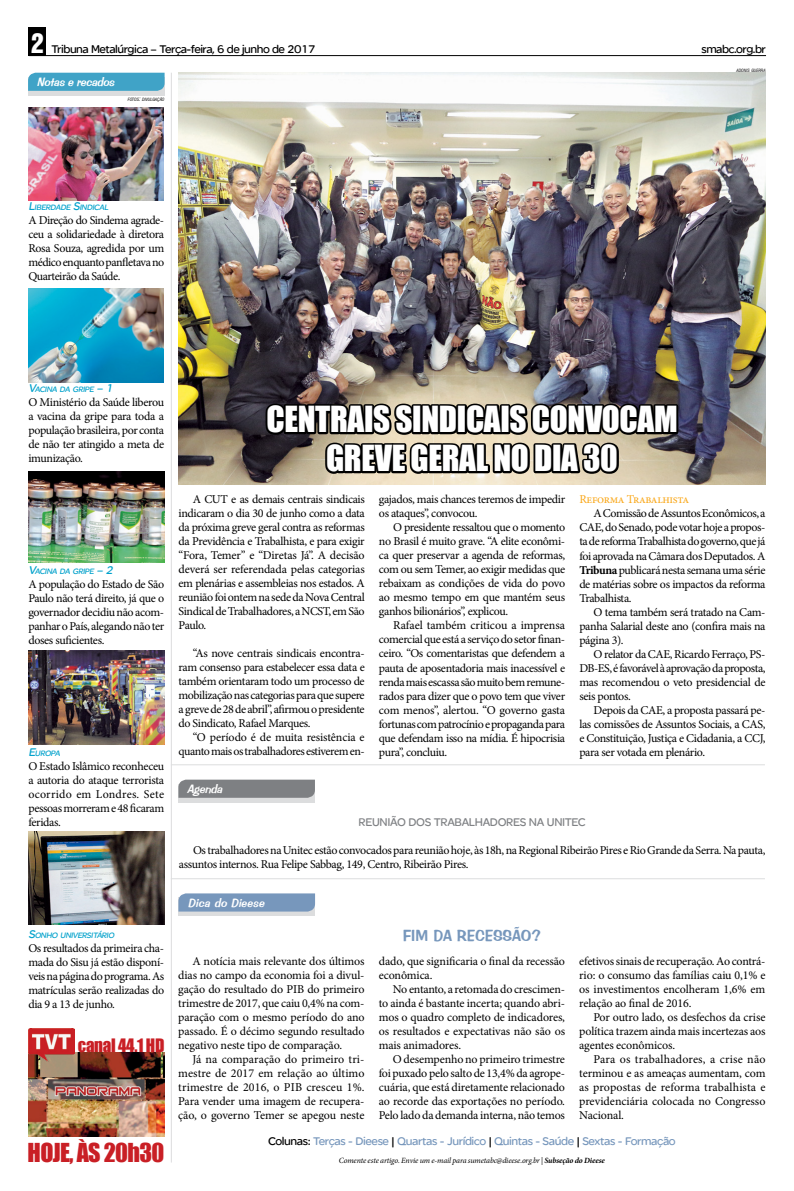
<style>
.page{position:relative;width:794px;height:1191px;background:#fff}
.page>*{position:absolute;margin:0;border:0;box-sizing:border-box;transform-origin:0 0}
.t1{font:33px/39px "Impact";letter-spacing:-.01em;color:#fff;text-align:center}
.t2{font:24px "Impact";letter-spacing:-.025em;color:#c91f25}
.t3{font:17px "Impact";letter-spacing:-.02em;color:#c91f25}
.t4{font:16px "Impress BT";letter-spacing:-.01em;color:#7797bc}
.t5{font:12px/14px "Minion Pro";letter-spacing:-.025em;color:#000;text-align:justify}
.t6{font:12px "SE Optimist Semi";letter-spacing:-.035em;color:#7797bc}
.t7{font:12px "SE Optimist Semi";letter-spacing:-.04em;color:#000}
.t8{font:italic 12px "Impress BT";color:#fff}
.t9{font:12px "SE Optimist Semi";letter-spacing:-.03em;color:#808285}
.t10{font:12px "Minion Pro";letter-spacing:-.03em;color:#faa81a}
.t11{font:italic 8.4px "SE Optimist Semi";color:#00a1cb}
.t12{font:italic 8px "Minion Pro";letter-spacing:-.015em;color:#000}
.t13{font:italic condensed 4.4px "Swiss 721 BT";color:#000}
.s1{font-family:"Helvetica Inserat";font-size:25px;color:#fff}
.s2{font-size:6.2px}
.s3{font-size:12px}
.s4{font-weight:700}
.s5{color:#000}
</style>
<div class="page">
<img style="left:178px;top:73px;width:587px;height:411px">
<div style="left:28px;top:77px;width:137px;height:18px;background:#dcddde"></div>
<svg style="left:28px;top:73px;width:137px;height:18px;background:#43a4c7"></svg>
<div style="left:178px;top:784px;width:137px;height:18px;background:linear-gradient(to right,#dcddde,#dcddde)"></div>
<svg style="left:178px;top:779px;width:137px;height:18px;background:#838588"></svg>
<img style="left:29px;top:831px;width:135px;height:93px">
<img style="left:29px;top:651px;width:135px;height:93px">
<svg style="left:28px;top:562px;width:136px;height:1px"></svg>
<img style="left:28px;top:471px;width:136px;height:91px">
<img style="left:28px;top:289px;width:136px;height:93px">
<img style="left:28px;top:107px;width:136px;height:94px">
<hr style="left:171px;top:73px;width:1px;height:1089px;background:#dcddde">
<div style="left:29px;top:28px;width:17px;height:28px;background:#000"></div>
<hr style="left:29px;top:55px;width:737px;height:1px;background:#000">
<img style="left:29px;top:1052px;width:135px;height:84px">
<img style="left:29px;top:1028px;width:46px;height:33px">
<img style="left:263px;top:354px;width:417px;height:131px">
<svg style="left:178px;top:911px;width:137px;height:5px"></svg>
<svg style="left:178px;top:893px;width:137px;height:18px;background:#7b9abe"></svg>
<hr style="left:171px;top:764px;width:594px;height:1px;background:#dcddde">
<hr style="left:171px;top:878px;width:594px;height:1px;background:#dcddde">
<p class="t7" style="left:31px;top:42px;width:286px"><span class="s1">2</span> Tribuna Metalúrgica – Terça-feira, 6 de junho de 2017</p>
<p class="t7" style="left:701px;top:42px;width:66px">smabc.org.br</p>
<p class="t13" style="left:736px;top:68px;width:31px">ADONIS GUERRA</p>
<p class="t8" style="left:37px;top:75px;width:82px">Notaserecados</p>
<p class="t13" style="left:128px;top:97px;width:38px">FOTOS<span class="s2">:</span> DIVULGAÇÃO</p>
<p class="t11" style="left:28px;top:202px;width:82px"><span class="s3">L</span>IBERDADE <span class="s3">S</span>INDICAL</p>
<p class="t5" style="left:28px;top:213px;width:137px">A Direção do Sindema agrade&shy;ceu a solidariedade à diretora Rosa Souza, agredida por um médico enquanto panfletava no Quarteirão da Saúde.</p>
<p class="t11" style="left:28px;top:384px;width:88px"><span class="s3">V</span>ACINA DA GRIPE <span class="s3">– 1</span></p>
<p class="t5" style="left:28px;top:395px;width:137px">O Ministério da Saúde liberou a vacina da gripe para toda a população brasileira, por conta de não ter atingido a meta de imunização.</p>
<p class="t11" style="left:28px;top:566px;width:88px"><span class="s3">V</span>ACINA DA GRIPE <span class="s3">– 2</span></p>
<p class="t5" style="left:28px;top:577px;width:137px">A população do Estado de São Paulo não terá direito, já que o governador decidiu não acom&shy;panhar o País, alegando não ter doses suficientes.</p>
<p class="t11" style="left:28px;top:748px;width:35px"><span class="s3">E</span>UROPA</p>
<p class="t5" style="left:28px;top:759px;width:137px">O Estado Islâmico reconheceu a autoria do ataque terrorista ocorrido em Londres. Sete pessoas morreram e 48 ficaram feridas.</p>
<p class="t11" style="left:28px;top:930px;width:89px"><span class="s3">S</span>ONHO UNIVERSITÁRIO</p>
<p class="t5" style="left:28px;top:941px;width:137px">Os resultados da primeira cha&shy;mada do Sisu já estão disponí&shy;veis na página do programa. As matrículas serão realizadas do dia 9 a 13 de junho.</p>
<h3 class="t3" style="left:78px;top:1032px;width:88px">CANAL 44.1 HD</h3>
<h2 class="t2" style="left:28px;top:1133px;width:12px">HOJE</h2>
<h2 class="t2" style="left:70px;top:1133px;width:96px">, ÀS 20H30</h2>
<h1 class="t1" style="left:266px;top:399px;width:413px">CENTRAIS SINDICAIS CONVOCAM<br>GREVE GERAL NO DIA 30</h1>
<p class="t5" style="left:178px;top:492px;width:188px;text-indent:14px">A CUT e as demais centrais sindicais indicaram o dia 30 de junho como a data da próxima greve geral contra as reformas da Previdência e Trabalhista, e para exigir “Fora, Temer” e “Diretas Já”. A decisão deverá ser referendada pelas categorias em plenárias e assembleias nos estados. A reunião foi ontem na sede da Nova Central Sindical de Trabalhadores, a NCST, em São Paulo.</p>
<p class="t5" style="left:178px;top:646px;width:188px;text-indent:14px">“As nove centrais sindicais encontra&shy;ram consenso para estabelecer essa data e também orientaram todo um processo de mobilização nas categorias para que supere a greve de 28 de abril”, afirmou o presidente do Sindicato, Rafael Marques.</p>
<p class="t5" style="left:178px;top:730px;width:188px;text-align:right">“O período é de muita resistência e quanto mais os trabalhadores estiverem en-</p>
<p class="t8" style="left:187px;top:781px;width:40px">Agenda</p>
<p class="t5" style="left:379px;top:492px;width:188px">gajados, mais chances teremos de impedir os ataques”, convocou.</p>
<p class="t5" style="left:379px;top:520px;width:188px;text-indent:14px">O presidente ressaltou que o momento no Brasil é muito grave. “A elite econômi&shy;ca quer preservar a agenda de reformas, com ou sem Temer, ao exigir medidas que rebaixam as condições de vida do povo ao mesmo tempo em que mantém seus ganhos bilionários”, explicou.</p>
<p class="t5" style="left:379px;top:618px;width:188px;text-indent:14px">Rafael também criticou a imprensa comercial que está a serviço do setor finan&shy;ceiro. “Os comentaristas que defendem a pauta de aposentadoria mais inacessível e renda mais escassa são muito bem remune&shy;rados para dizer que o povo tem que viver com menos”, alertou. “O governo gasta fortunas com patrocínio e propaganda para que defendam isso na mídia. É hipocrisia pura”, concluiu.</p>
<p class="t10" style="left:579px;top:491px;width:111px">Reforma Trabalhista</p>
<p class="t5" style="left:579px;top:507px;width:188px;text-indent:14px">A Comissão de Assuntos Econômicos, a CAE, do Senado, pode votar hoje a propos&shy;ta de reforma Trabalhista do governo, que já foi aprovada na Câmara dos Deputados. A <span class="s4">Tribuna</span> publicará nesta semana uma série de matérias sobre os impactos da reforma Trabalhista.</p>
<p class="t5" style="left:579px;top:605px;width:188px;text-indent:14px">O tema também será tratado na Cam&shy;panha Salarial deste ano (confira mais na página 3).</p>
<p class="t5" style="left:579px;top:647px;width:188px;text-indent:14px">O relator da CAE, Ricardo Ferraço, PS-DB-ES, é favorável à aprovação da proposta, mas recomendou o veto presidencial de seis pontos.</p>
<p class="t5" style="left:579px;top:703px;width:188px;text-indent:14px">Depois da CAE, a proposta passará pe&shy;las comissões de Assuntos Sociais, a CAS, e Constituição, Justiça e Cidadania, a CCJ, para ser votada em plenário.</p>
<p class="t9" style="left:358px;top:815px;width:227px">Reunião dos trabalhadores na Unitec</p>
<p class="t5" style="left:179px;top:843px;width:588px;text-indent:14px">Os trabalhadores na Unitec estão convocados para reunião hoje, às 18h, na Regional Ribeirão Pires e Rio Grande da Serra. Na pauta, assuntos internos. Rua Felipe Sabbag, 149, Centro, Ribeirão Pires.</p>
<p class="t8" style="left:188px;top:895px;width:81px">Dica do Dieese</p>
<p class="t5" style="left:178px;top:954px;width:188px;text-indent:14px">A notícia mais relevante dos últimos dias no campo da economia foi a divul&shy;gação do resultado do PIB do primeiro trimestre de 2017, que caiu 0,4% na com&shy;paração com o mesmo período do ano passado. É o décimo segundo resultado negativo neste tipo de comparação.</p>
<p class="t5" style="left:178px;top:1052px;width:188px;text-indent:14px">Já na comparação do primeiro tri&shy;mestre de 2017 em relação ao último trimestre de 2016, o PIB cresceu 1%.<br>Para vender uma imagem de recupera&shy;ção, o governo Temer se apegou neste</p>
<h3 class="t4" style="left:403px;top:926px;width:140px">FIM DA RECESSÃO?</h3>
<p class="t5" style="left:379px;top:954px;width:188px">dado, que significaria o final da recessão econômica.</p>
<p class="t5" style="left:379px;top:982px;width:188px;text-indent:14px">No entanto, a retomada do crescimen&shy;to ainda é bastante incerta; quando abri&shy;mos o quadro completo de indicadores, os resultados e expectativas não são os mais animadores.</p>
<p class="t5" style="left:379px;top:1052px;width:188px;text-indent:14px">O desempenho no primeiro trimestre foi puxado pelo salto de 13,4% da agrope&shy;cuária, que está diretamente relacionado ao recorde das exportações no período.<br>Pelo lado da demanda interna, não temos</p>
<p class="t5" style="left:579px;top:954px;width:188px">efetivos sinais de recuperação. Ao contrá&shy;rio: o consumo das famílias caiu 0,1% e os investimentos encolheram 1,6% em relação ao final de 2016.</p>
<p class="t5" style="left:579px;top:1010px;width:188px;text-indent:14px">Por outro lado, os desfechos da crise política trazem ainda mais incertezas aos agentes econômicos.</p>
<p class="t5" style="left:579px;top:1052px;width:188px;text-indent:14px">Para os trabalhadores, a crise não terminou e as ameaças aumentam, com as propostas de reforma trabalhista e previdenciária colocada no Congresso Nacional.</p>
<p class="t6" style="left:268px;top:1134px;width:409px"><span class="s5">Colunas:</span> Terças - Dieese <span class="s5">|</span> Quartas - Jurídico <span class="s5">|</span> Quintas - Saúde <span class="s5">|</span> Sextas - Formação</p>
<p class="t12" style="left:339px;top:1154px;width:268px">Comente este artigo. Envie um e-mail para sumetabc@dieese.org.br | <span class="s4">Subseção do Dieese</span></p>
</div>
